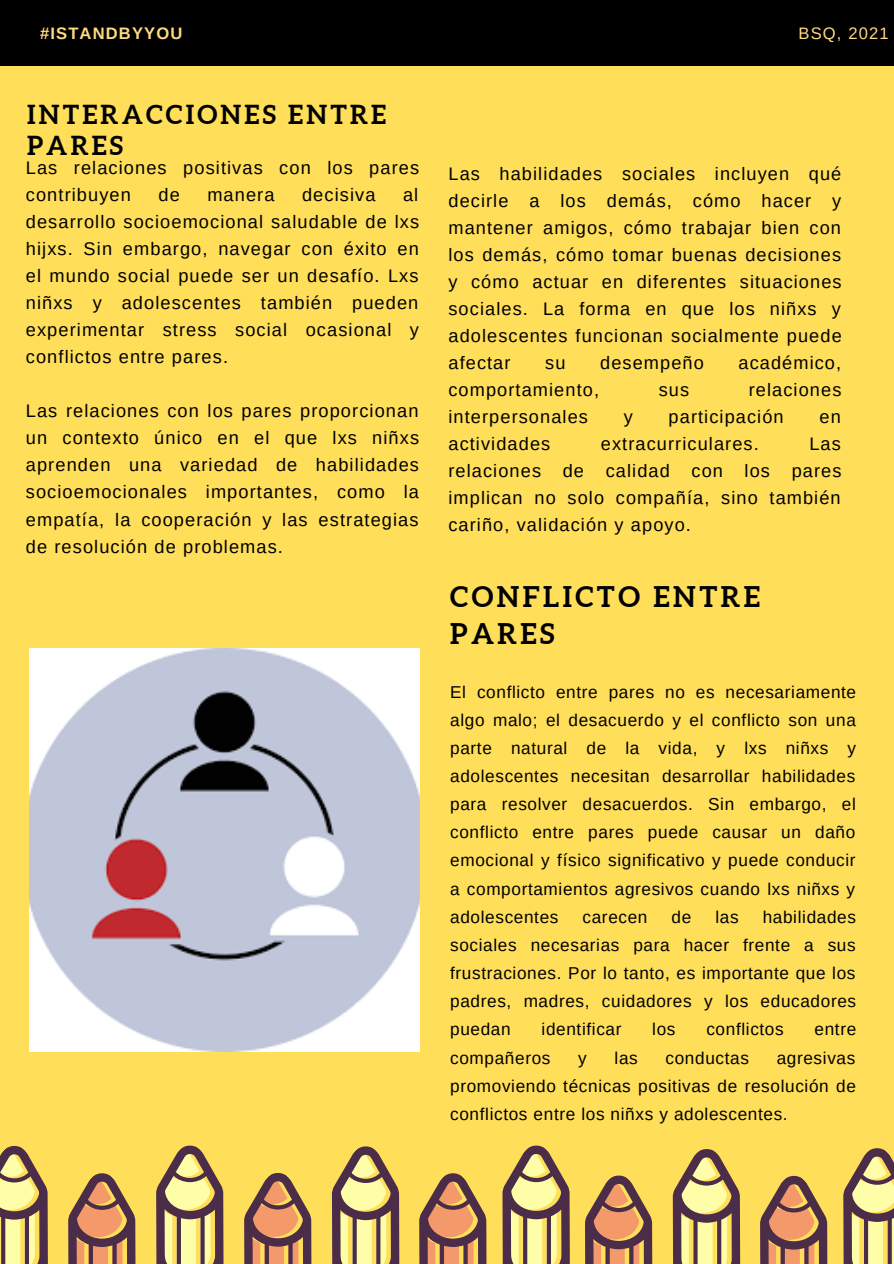
<style>
.page{position:relative;width:894px;height:1264px;background:#fff}
.page>*{position:absolute;margin:0;border:0;box-sizing:border-box;transform-origin:0 0}
.t1{font:700 28.5px/36px "Aleo";letter-spacing:.12em;color:#000}
.t2{font:700 26.25px/31.5px "Aleo";letter-spacing:.12em;color:#000}
.t3{font:18.15px/27px "Arimo";letter-spacing:.06em;color:#000;text-align:justify}
.t4{font:17.1px/28.2px "Arimo";letter-spacing:.035em;color:#000;text-align:justify}
.t5{font:700 16.5px "Arimo";letter-spacing:.07em;color:#feda80}
.t6{font:16.5px "Arimo";letter-spacing:.07em;color:#feda80}
</style>
<div class="page">
<div style="left:0;top:0;width:893px;height:1263px;background:#ffde59"></div>
<div style="left:0;top:0;width:893px;height:66px;background:#000"></div>
<svg style="left:0;top:1145px;width:893px;height:118px"></svg>
<img style="left:30px;top:648px;width:389px;height:403px">
<p class="t5" style="left:40px;top:24px;width:144px">#ISTANDBYYOU</p>
<p class="t6" style="left:798px;top:24px;width:92px">BSQ, 2021</p>
<p class="t2" style="left:27px;top:98px;width:360px">INTERACCIONES ENTRE<br>PARES</p>
<p class="t3" style="left:26px;top:154px;width:394px">Las relaciones positivas con los pares contribuyen</p>
<p class="t3" style="left:26px;top:181px;width:394px;text-indent:377px">al desarrollo socioemocional saludable de lxs hijxs. Sin embargo, navegar con éxito en el mundo social puede ser un desafío. Lxs niñxs y adolescentes también pueden experimentar stress social ocasional y conflictos entre pares.</p>
<p class="t3" style="left:26px;top:397px;width:394px">Las relaciones con los pares proporcionan un contexto único en el que lxs niñxs aprenden una variedad de habilidades socioemocionales importantes, como la empatía, la cooperación y las estrategias de resolución de problemas.</p>
<p class="t3" style="left:158px;top:181px;width:23px">de</p>
<p class="t3" style="left:207px;top:181px;width:69px">manera</p>
<p class="t3" style="left:302px;top:181px;width:75px">decisiva</p>
<p class="t3" style="left:448px;top:160px;width:394px">Las habilidades sociales incluyen qué decirle a los demás, cómo hacer y mantener amigos, cómo trabajar bien con los demás, cómo tomar buenas decisiones y cómo actuar en diferentes situaciones sociales. La forma en que los niñxs y adolescentes funcionan socialmente puede afectar</p>
<p class="t3" style="left:545px;top:349px;width:22px">su</p>
<p class="t3" style="left:600px;top:349px;width:105px">desempeño</p>
<p class="t3" style="left:738px;top:349px;width:104px">académico,</p>
<p class="t3" style="left:448px;top:376px;width:152px">comportamiento,</p>
<p class="t3" style="left:658px;top:376px;width:32px">sus</p>
<p class="t3" style="left:748px;top:376px;width:94px">relaciones</p>
<p class="t3" style="left:448px;top:403px;width:141px">interpersonales</p>
<p class="t3" style="left:623px;top:403px;width:11px">y</p>
<p class="t3" style="left:668px;top:403px;width:117px">participación</p>
<p class="t3" style="left:819px;top:403px;width:23px">en</p>
<p class="t3" style="left:448px;top:430px;width:103px">actividades</p>
<p class="t3" style="left:600px;top:430px;width:159px">extracurriculares.</p>
<p class="t3" style="left:448px;top:430px;width:394px;text-indent:361px">Las relaciones de calidad con los pares implican no solo compañía, sino también cariño, validación y apoyo.</p>
<p class="t1" style="left:450px;top:579px;width:311px">CONFLICTO ENTRE<br>PARES</p>
<p class="t4" style="left:450px;top:677px;width:407px">El conflicto entre pares no es necesariamente algo malo; el desacuerdo y el conflicto son una parte natural de la vida, y lxs niñxs y adolescentes necesitan desarrollar habilidades para resolver desacuerdos. Sin embargo, el conflicto entre pares puede causar un daño emocional y físico significativo y puede conducir a comportamientos agresivos cuando lxs niñxs y adolescentes</p>
<p class="t4" style="left:450px;top:902px;width:407px;text-indent:312px">habilidades sociales necesarias para hacer frente a sus frustraciones. Por lo tanto, es importante que los padres, madres, cuidadores y los educadores puedan</p>
<p class="t4" style="left:582px;top:902px;width:66px">carecen</p>
<p class="t4" style="left:671px;top:902px;width:21px">de</p>
<p class="t4" style="left:715px;top:902px;width:25px">las</p>
<p class="t4" style="left:541px;top:1015px;width:81px">identificar</p>
<p class="t4" style="left:652px;top:1015px;width:25px">los</p>
<p class="t4" style="left:706px;top:1015px;width:79px">conflictos</p>
<p class="t4" style="left:814px;top:1015px;width:43px">entre</p>
<p class="t4" style="left:450px;top:1043px;width:102px">compañeros</p>
<p class="t4" style="left:578px;top:1043px;width:10px">y</p>
<p class="t4" style="left:614px;top:1043px;width:25px">las</p>
<p class="t4" style="left:665px;top:1043px;width:85px">conductas</p>
<p class="t4" style="left:450px;top:1043px;width:407px;text-indent:326px">agresivas promoviendo técnicas positivas de resolución de conflictos entre los niñxs y adolescentes.</p>
</div>
